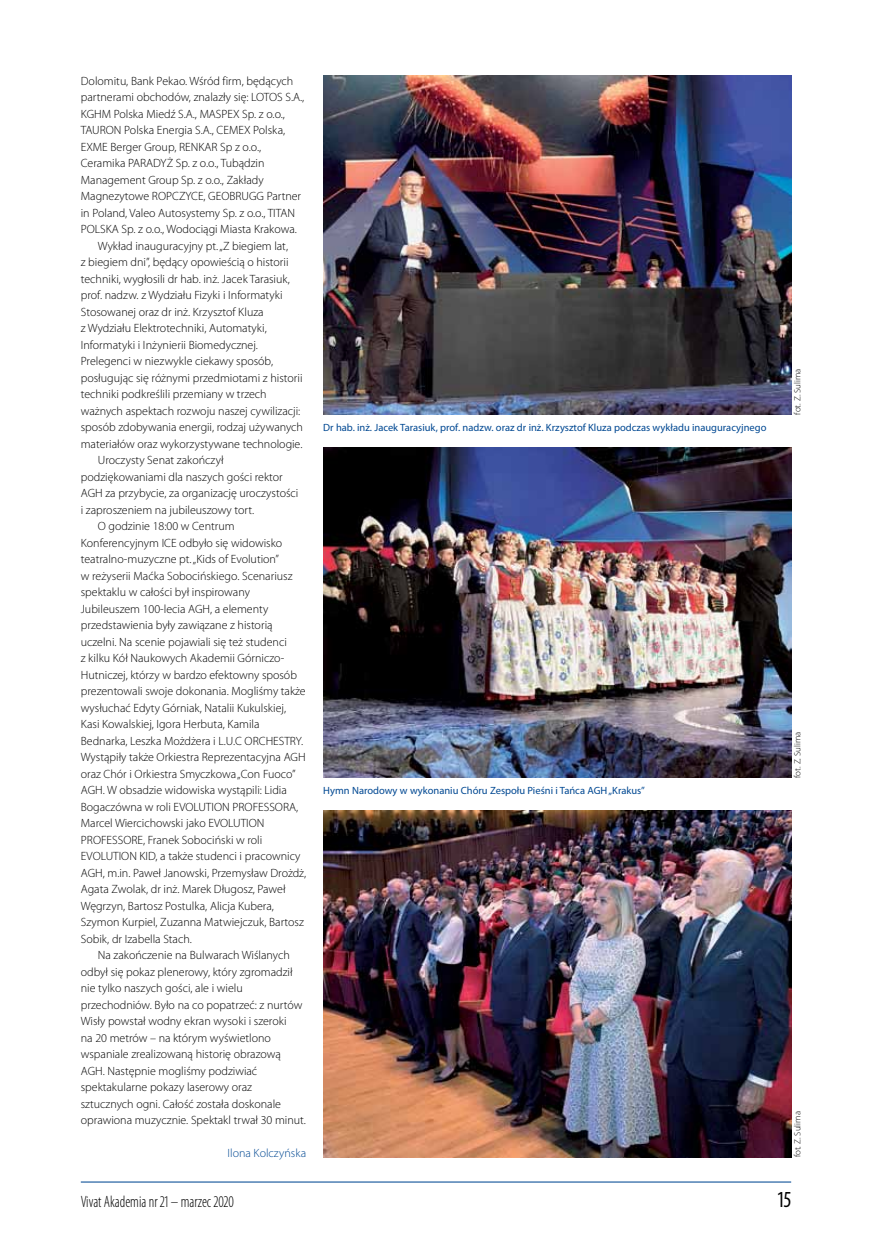
<style>
.page{position:relative;width:872px;height:1242px;background:#fff}
.page>*{position:absolute;margin:0;border:0;box-sizing:border-box;transform-origin:0 0}
.t1{font:condensed 23.1px "Myriad Pro";color:#000;scale:.91 1}
.t2{font:300 condensed 16.5px "Myriad Pro";color:#000;scale:.91 1}
.t3{font:300 12px "Myriad Pro";color:#000}
.t4{font:300 12px "Myriad Pro";color:#004892}
.t5{font:10.5px "Myriad Pro";color:#004892}
.t6{font:300 9px "Myriad Pro";color:#000}
</style>
<div class="page">
<hr style="left:81px;top:1181px;width:710px;height:1px;background:#004892">
<img style="left:323px;top:76px;width:468px;height:339px">
<img style="left:323px;top:448px;width:468px;height:330px">
<img style="left:323px;top:811px;width:468px;height:346px">
<p class="t3" style="left:81px;top:74px;width:214px">Dolomitu, Bank Pekao. Wśród firm, będących</p>
<p class="t3" style="left:81px;top:90px;width:225px">partnerami obchodów, znalazły się: LOTOS S.A.,</p>
<p class="t3" style="left:81px;top:107px;width:206px">KGHM Polska Miedź S.A., MASPEX Sp. z o.o.,</p>
<p class="t3" style="left:81px;top:123px;width:206px">TAURON Polska Energia S.A., CEMEX Polska,</p>
<p class="t3" style="left:81px;top:140px;width:182px">EXME Berger Group, RENKAR Sp z o.o.,</p>
<p class="t3" style="left:81px;top:156px;width:185px">Ceramika PARADYŻ Sp. z o.o., Tubądzin</p>
<p class="t3" style="left:81px;top:173px;width:184px">Management Group Sp. z o.o., Zakłady</p>
<p class="t3" style="left:81px;top:189px;width:222px">Magnezytowe ROPCZYCE, GEOBRUGG Partner</p>
<p class="t3" style="left:81px;top:206px;width:216px">in Poland, Valeo Autosystemy Sp. z o.o., TITAN</p>
<p class="t3" style="left:81px;top:222px;width:218px">POLSKA Sp. z o.o., Wodociągi Miasta Krakowa.</p>
<p class="t3" style="left:98px;top:239px;width:192px">Wykład inauguracyjny pt. „Z biegiem lat,</p>
<p class="t3" style="left:81px;top:255px;width:209px">z biegiem dni”, będący opowieścią o historii</p>
<p class="t3" style="left:81px;top:272px;width:211px">techniki, wygłosili dr hab. inż. Jacek Tarasiuk,</p>
<p class="t3" style="left:81px;top:288px;width:203px">prof. nadzw. z Wydziału Fizyki i Informatyki</p>
<p class="t3" style="left:81px;top:305px;width:184px">Stosowanej oraz dr inż. Krzysztof Kluza</p>
<p class="t3" style="left:81px;top:321px;width:187px">z Wydziału Elektrotechniki, Automatyki,</p>
<p class="t3" style="left:81px;top:338px;width:179px">Informatyki i Inżynierii Biomedycznej.</p>
<p class="t3" style="left:81px;top:354px;width:194px">Prelegenci w niezwykle ciekawy sposób,</p>
<p class="t3" style="left:81px;top:371px;width:223px">posługując się różnymi przedmiotami z historii</p>
<p class="t3" style="left:81px;top:387px;width:187px">techniki podkreślili przemiany w trzech</p>
<p class="t3" style="left:81px;top:404px;width:221px">ważnych aspektach rozwoju naszej cywilizacji:</p>
<p class="t3" style="left:81px;top:420px;width:224px">sposób zdobywania energii, rodzaj używanych</p>
<p class="t3" style="left:81px;top:437px;width:223px">materiałów oraz wykorzystywane technologie.</p>
<p class="t3" style="left:98px;top:453px;width:127px">Uroczysty Senat zakończył</p>
<p class="t3" style="left:81px;top:470px;width:203px">podziękowaniami dla naszych gości rektor</p>
<p class="t3" style="left:81px;top:486px;width:219px">AGH za przybycie, za organizację uroczystości</p>
<p class="t3" style="left:81px;top:503px;width:175px">i zaproszeniem na jubileuszowy tort.</p>
<p class="t3" style="left:98px;top:519px;width:138px">O godzinie 18:00 w Centrum</p>
<p class="t3" style="left:81px;top:536px;width:203px">Konferencyjnym ICE odbyło się widowisko</p>
<p class="t3" style="left:81px;top:552px;width:200px">teatralno-muzyczne pt. „Kids of Evolution”</p>
<p class="t3" style="left:81px;top:569px;width:213px">w reżyserii Maćka Sobocińskiego. Scenariusz</p>
<p class="t3" style="left:81px;top:585px;width:171px">spektaklu w całości był inspirowany</p>
<p class="t3" style="left:81px;top:602px;width:189px">Jubileuszem 100-lecia AGH, a elementy</p>
<p class="t3" style="left:81px;top:618px;width:193px">przedstawienia były zawiązane z historią</p>
<p class="t3" style="left:81px;top:635px;width:208px">uczelni. Na scenie pojawiali się też studenci</p>
<p class="t3" style="left:81px;top:651px;width:205px">z kilku Kół Naukowych Akademii Górniczo-</p>
<p class="t3" style="left:81px;top:668px;width:218px">Hutniczej, którzy w bardzo efektowny sposób</p>
<p class="t3" style="left:81px;top:684px;width:226px">prezentowali swoje dokonania. Mogliśmy także</p>
<p class="t3" style="left:81px;top:701px;width:207px">wysłuchać Edyty Górniak, Natalii Kukulskiej,</p>
<p class="t3" style="left:81px;top:717px;width:180px">Kasi Kowalskiej, Igora Herbuta, Kamila</p>
<p class="t3" style="left:81px;top:734px;width:224px">Bednarka, Leszka Możdżera i L.U.C ORCHESTRY.</p>
<p class="t3" style="left:81px;top:750px;width:226px">Wystąpiły także Orkiestra Reprezentacyjna AGH</p>
<p class="t3" style="left:81px;top:767px;width:216px">oraz Chór i Orkiestra Smyczkowa „Con Fuoco”</p>
<p class="t3" style="left:81px;top:783px;width:208px">AGH. W obsadzie widowiska wystąpili: Lidia</p>
<p class="t3" style="left:81px;top:800px;width:219px">Bogaczówna w roli EVOLUTION PROFESSORA,</p>
<p class="t3" style="left:81px;top:816px;width:185px">Marcel Wiercichowski jako EVOLUTION</p>
<p class="t3" style="left:81px;top:833px;width:183px">PROFESSORE, Franek Sobociński w roli</p>
<p class="t3" style="left:81px;top:849px;width:221px">EVOLUTION KID, a także studenci i pracownicy</p>
<p class="t3" style="left:81px;top:866px;width:227px">AGH, m.in. Paweł Janowski, Przemysław Drożdż,</p>
<p class="t3" style="left:81px;top:882px;width:206px">Agata Zwolak, dr inż. Marek Długosz, Paweł</p>
<p class="t3" style="left:81px;top:899px;width:195px">Węgrzyn, Bartosz Postulka, Alicja Kubera,</p>
<p class="t3" style="left:81px;top:915px;width:224px">Szymon Kurpiel, Zuzanna Matwiejczuk, Bartosz</p>
<p class="t3" style="left:81px;top:932px;width:113px">Sobik, dr Izabella Stach.</p>
<p class="t3" style="left:98px;top:948px;width:193px">Na zakończenie na Bulwarach Wiślanych</p>
<p class="t3" style="left:81px;top:965px;width:213px">odbył się pokaz plenerowy, który zgromadził</p>
<p class="t3" style="left:81px;top:981px;width:163px">nie tylko naszych gości, ale i wielu</p>
<p class="t3" style="left:81px;top:998px;width:223px">przechodniów. Było na co popatrzeć: z nurtów</p>
<p class="t3" style="left:81px;top:1014px;width:207px">Wisły powstał wodny ekran wysoki i szeroki</p>
<p class="t3" style="left:81px;top:1031px;width:192px">na 20 metrów – na którym wyświetlono</p>
<p class="t3" style="left:81px;top:1047px;width:202px">wspaniale zrealizowaną historię obrazową</p>
<p class="t3" style="left:81px;top:1064px;width:178px">AGH. Następnie mogliśmy podziwiać</p>
<p class="t3" style="left:81px;top:1080px;width:173px">spektakularne pokazy laserowy oraz</p>
<p class="t3" style="left:81px;top:1097px;width:202px">sztucznych ogni. Całość została doskonale</p>
<p class="t3" style="left:81px;top:1113px;width:227px">oprawiona muzycznie. Spektakl trwał 30 minut.</p>
<p class="t4" style="left:227px;top:1146px;width:80px">Ilona Kolczyńska</p>
<p class="t5" style="left:323px;top:422px;width:445px">Dr hab. inż. Jacek Tarasiuk, prof. nadzw. oraz dr inż. Krzysztof Kluza podczas wykładu inauguracyjnego</p>
<p class="t5" style="left:323px;top:785px;width:323px">Hymn Narodowy w wykonaniu Chóru Zespołu Pieśni i Tańca AGH „Krakus”</p>
<p class="t6" style="left:792px;top:415px;width:48px;rotate:-90deg">fot. Z. Sulima</p>
<p class="t6" style="left:792px;top:778px;width:48px;rotate:-90deg">fot. Z. Sulima</p>
<p class="t6" style="left:792px;top:1157px;width:48px;rotate:-90deg">fot. Z. Sulima</p>
<h2 class="t2" style="left:81px;top:1192px;width:170px">Vivat Akademia nr 21 – marzec 2020</h2>
<h1 class="t1" style="left:778px;top:1186px;width:16px">15</h1>
</div>
